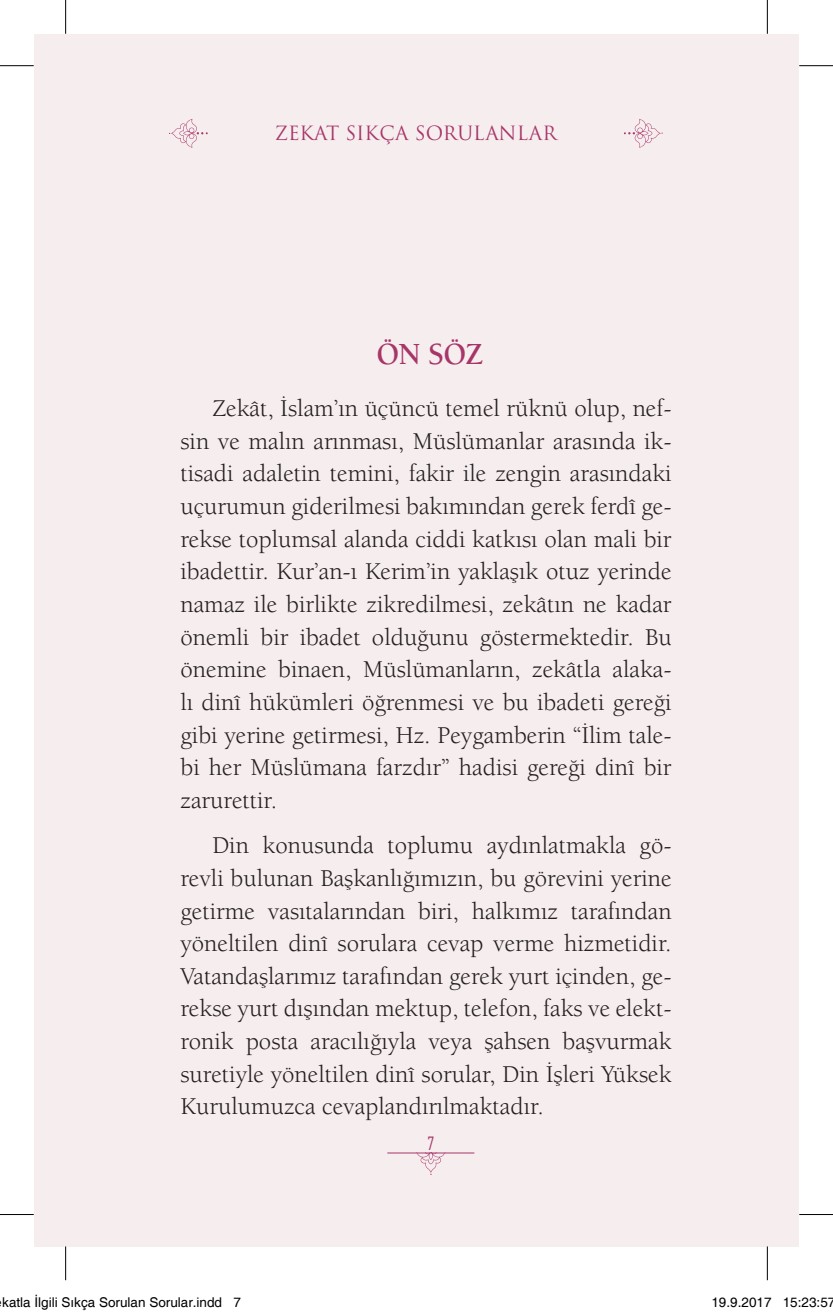
<style>
.page{position:relative;width:833px;height:1314px;background:#fff}
.page>*{position:absolute;margin:0;border:0;box-sizing:border-box;transform-origin:0 0}
.t1{font:700 31.5px "ITC Berkeley Oldstyle Std";color:#a73668;scale:.95 1}
.t2{font:24.75px/32.6px "ITC Berkeley Oldstyle Std";color:#231f20;text-align:justify}
.t3{font:19.12px "Trajan Pro 3";color:#a73668}
.t4{font:300 19.12px "PF Din Text Comp Pro";color:#a73668}
.t5{font:13.5px "Helvetica";color:#000}
</style>
<div class="page">
<div style="left:66px;top:34px;width:733px;height:1212px;background:#f6edef"></div>
<svg style="left:169px;top:119px;width:39px;height:29px"></svg>
<svg style="left:624px;top:119px;width:39px;height:29px"></svg>
<svg style="left:416px;top:1153px;width:30px;height:21px"></svg>
<hr style="left:387px;top:1152px;width:87px;height:1px;background:#a73668">
<div style="left:34px;top:34px;width:32px;height:1212px;background:#f6edef"></div>
<hr style="left:0;top:65px;width:34px;height:1px;background:#000">
<hr style="left:799px;top:65px;width:34px;height:1px;background:#000">
<hr style="left:0;top:1213px;width:34px;height:1px;background:#000">
<hr style="left:799px;top:1213px;width:34px;height:1px;background:#000">
<hr style="left:65px;top:0;width:1px;height:34px;background:#000">
<hr style="left:65px;top:1246px;width:1px;height:33px;background:#000">
<hr style="left:767px;top:0;width:1px;height:34px;background:#000">
<hr style="left:767px;top:1246px;width:1px;height:33px;background:#000">
<p class="t3" style="left:275px;top:120px;width:283px">ZEKAT SIKÇA SORULANLAR</p>
<p class="t1" style="left:377px;top:337px;width:114px">ÖN SÖZ</p>
<p class="t2" style="left:180px;top:392px;width:493px;text-indent:32px">Zekât, İslam’ın üçüncü temel rüknü olup, nef&shy;sin ve malın arınması, Müslümanlar arasında ik&shy;tisadi adaletin temini, fakir ile zengin arasındaki uçurumun giderilmesi bakımından gerek ferdî ge&shy;rekse toplumsal alanda ciddi katkısı olan mali bir ibadettir. Kur’an-ı Kerim’in yaklaşık otuz yerinde namaz ile birlikte zikredilmesi, zekâtın ne kadar önemli bir ibadet olduğunu göstermektedir. Bu önemine binaen, Müslümanların, zekâtla alaka&shy;lı dinî hükümleri öğrenmesi ve bu ibadeti gereği gibi yerine getirmesi, Hz. Peygamberin “İlim tale&shy;bi her Müslümana farzdır” hadisi gereği dinî bir zarurettir.</p>
<p class="t2" style="left:180px;top:829px;width:493px;text-indent:32px">Din konusunda toplumu aydınlatmakla gö&shy;revli bulunan Başkanlığımızın, bu görevini yerine getirme vasıtalarından biri, halkımız tarafından yöneltilen dinî sorulara cevap verme hizmetidir.<br>Vatandaşlarımız tarafından gerek yurt içinden, ge&shy;rekse yurt dışından mektup, telefon, faks ve elekt&shy;ronik posta aracılığıyla veya şahsen başvurmak suretiyle yöneltilen dinî sorular, Din İşleri Yüksek Kurulumuzca cevaplandırılmaktadır.</p>
<p class="t4" style="left:427px;top:1132px;width:9px">7</p>
<p class="t5" style="left:2px;top:1294px;width:240px">katla İlgili Sıkça Sorulan Sorular.indd 7</p>
<p class="t5" style="left:711px;top:1294px;width:125px">19.9.2017 15:23:57</p>
</div>
